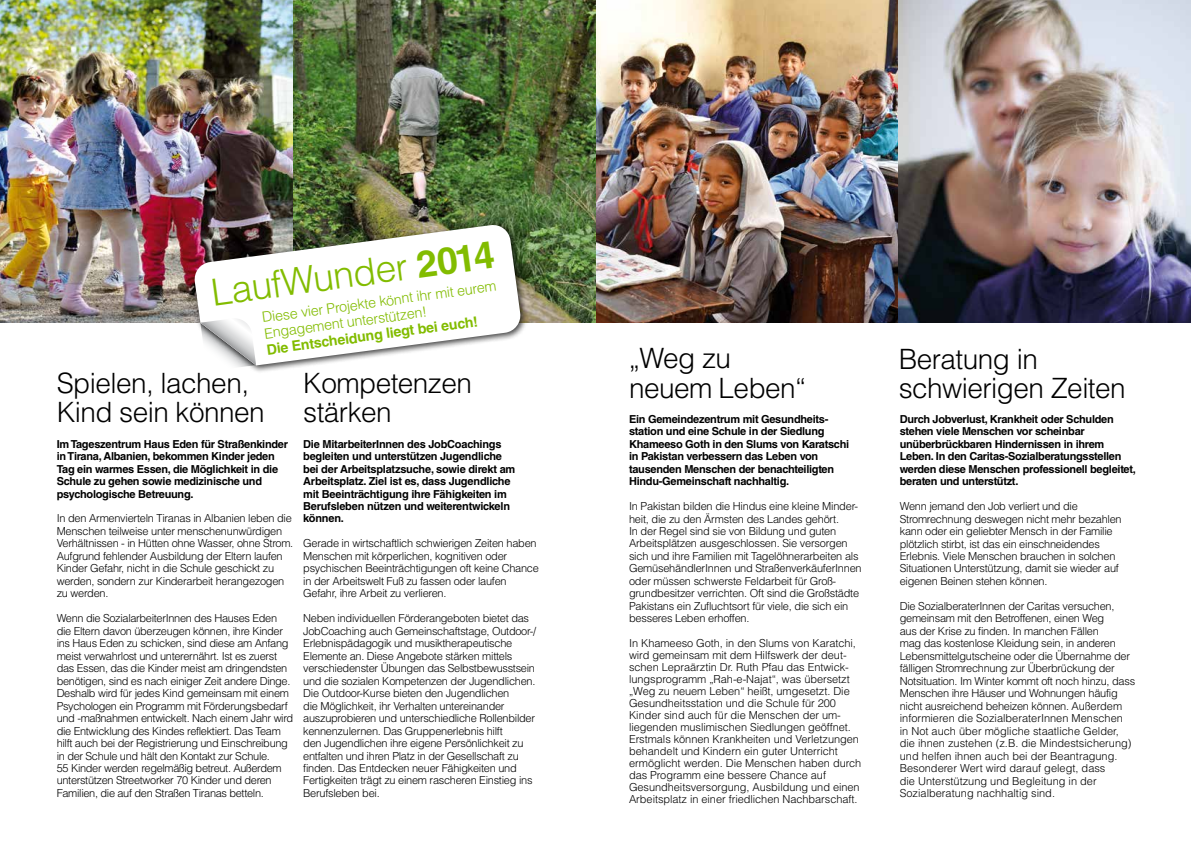
<style>
.page{position:relative;width:1191px;height:842px;background:#fff}
.page>*{position:absolute;margin:0;border:0;box-sizing:border-box;transform-origin:0 0}
.t1{font:300 37.4px "Helvetica LT Std";color:#82bc00}
.t2{font:300 28px/29.4px "Helvetica LT Std";letter-spacing:-.02em;color:#000}
.t3{font:300 14.2px/16.2px "Helvetica LT Std";color:#82bc00}
.t4{font:700 14.2px "Helvetica LT Std";color:#82bc00}
.t5{font:300 11px/12.5px "Helvetica LT Std";letter-spacing:-.025em;color:#000}
.t6{font:700 11px/12.5px "Helvetica LT Std";letter-spacing:-.025em;color:#000}
.t7{font:300 11px/12px "Helvetica LT Std";letter-spacing:-.005em;color:#000}
.s1{font-weight:700}
</style>
<div class="page">
<img style="left:0;top:0;width:596px;height:323px">
<img style="left:293px;top:0;width:302px;height:323px">
<img style="left:596px;top:0;width:302px;height:323px">
<img style="left:898px;top:0;width:293px;height:323px">
<div style="left:191px;top:221px;width:337px;height:152px;background:#000;opacity:.75"></div>
<svg style="left:193px;top:224px;width:328px;height:141px"></svg>
<svg style="left:200px;top:318px;width:56px;height:52px"></svg>
<h1 class="t1" style="left:208px;top:270px;width:287px;rotate:-8deg">LaufWunder <span class="s1">2014</span></h1>
<p class="t3" style="left:261px;top:310px;width:238px;rotate:-8deg">Diese vier Projekte könnt ihr mit eurem<br>Engagement unterstützen!</p>
<p class="t4" style="left:265px;top:342px;width:215px;rotate:-8deg">Die Entscheidung liegt bei euch!</p>
<h2 class="t2" style="left:57px;top:368px;width:209px">Spielen, lachen,<br>Kind sein können</h2>
<p class="t6" style="left:57px;top:437px;width:233px">Im Tageszentrum Haus Eden für Straßenkinder in Tirana, Albanien, bekommen Kinder jeden Tag ein warmes Essen, die Möglichkeit in die Schule zu gehen sowie medizinische und psychologische Betreuung.</p>
<p class="t5" style="left:57px;top:512px;width:238px">In den Armenvierteln Tiranas in Albanien leben die Menschen teilweise unter menschenunwürdigen Verhältnissen - in Hütten ohne Wasser, ohne Strom.<br>Aufgrund fehlender Ausbildung der Eltern laufen Kinder Gefahr, nicht in die Schule geschickt zu werden, sondern zur Kinderarbeit herangezogen zu werden.</p>
<p class="t5" style="left:57px;top:612px;width:238px">Wenn die SozialarbeiterInnen des Hauses Eden die Eltern davon überzeugen können, ihre Kinder ins Haus Eden zu schicken, sind diese am Anfang meist verwahrlost und unterernährt. Ist es zuerst das Essen, das die Kinder meist am dringendsten benötigen, sind es nach einiger Zeit andere Dinge.<br>Deshalb wird für jedes Kind gemeinsam mit einem Psychologen ein Programm mit Förderungsbedarf und -maßnahmen entwickelt. Nach einem Jahr wird die Entwicklung des Kindes reflektiert. Das Team hilft auch bei der Registrierung und Einschreibung in der Schule und hält den Kontakt zur Schule.<br>55 Kinder werden regelmäßig betreut. Außerdem unterstützen Streetworker 70 Kinder und deren Familien, die auf den Straßen Tiranas betteln.</p>
<h2 class="t2" style="left:303px;top:368px;width:170px">Kompetenzen stärken</h2>
<p class="t6" style="left:303px;top:437px;width:214px">Die MitarbeiterInnen des JobCoachings begleiten und unterstützen Jugendliche bei der Arbeitsplatzsuche, sowie direkt am Arbeitsplatz. Ziel ist es, dass Jugendliche mit Beeinträchtigung ihre Fähigkeiten im Berufsleben nützen und weiterentwickeln können.</p>
<p class="t5" style="left:303px;top:537px;width:237px">Gerade in wirtschaftlich schwierigen Zeiten haben Menschen mit körperlichen, kognitiven oder psychischen Beeinträchtigungen oft keine Chance in der Arbeitswelt Fuß zu fassen oder laufen Gefahr, ihre Arbeit zu verlieren.</p>
<p class="t5" style="left:303px;top:612px;width:235px">Neben individuellen Förderangeboten bietet das JobCoaching auch Gemeinschaftstage, Outdoor-/ Erlebnispädagogik und musiktherapeutische Elemente an. Diese Angebote stärken mittels verschiedenster Übungen das Selbstbewusstsein und die sozialen Kompetenzen der Jugendlichen.<br>Die Outdoor-Kurse bieten den Jugendlichen<br>die Möglichkeit, ihr Verhalten untereinander auszuprobieren und unterschiedliche Rollenbilder kennenzulernen. Das Gruppenerlebnis hilft<br>den Jugendlichen ihre eigene Persönlichkeit zu entfalten und ihren Platz in der Gesellschaft zu finden. Das Entdecken neuer Fähigkeiten und Fertigkeiten trägt zu einem rascheren Einstieg ins Berufsleben bei.</p>
<h2 class="t2" style="left:629px;top:343px;width:179px">„Weg zu neuem Leben“</h2>
<h2 class="t2" style="left:898px;top:344px;width:228px">Beratung in schwierigen Zeiten</h2>
<p class="t6" style="left:629px;top:412px;width:222px">Ein Gemeindezentrum mit Gesundheits&shy;station und eine Schule in der Siedlung Khameeso Goth in den Slums von Karatschi in Pakistan verbessern das Leben von tausenden Menschen der benachteiligten Hindu-Gemeinschaft nachhaltig.</p>
<p class="t5" style="left:629px;top:500px;width:234px">In Pakistan bilden die Hindus eine kleine Minder&shy;heit, die zu den Ärmsten des Landes gehört.<br>In der Regel sind sie von Bildung und guten Arbeitsplätzen ausgeschlossen. Sie versorgen sich und ihre Familien mit Tagelöhnerarbeiten als GemüsehändlerInnen und StraßenverkäuferInnen oder müssen schwerste Feldarbeit für Groß&shy;grundbesitzer verrichten. Oft sind die Großstädte Pakistans ein Zufluchtsort für viele, die sich ein besseres Leben erhoffen.</p>
<p class="t7" style="left:629px;top:637px;width:234px">In Khameeso Goth, in den Slums von Karatchi, wird gemeinsam mit dem Hilfswerk der deut&shy;schen Lepraärztin Dr. Ruth Pfau das Entwick&shy;lungsprogramm „Rah-e-Najat“, was übersetzt „Weg zu neuem Leben“ heißt, umgesetzt. Die Gesundheitsstation und die Schule für 200<br>Kinder sind auch für die Menschen der um&shy;liegenden muslimischen Siedlungen geöffnet.<br>Erstmals können Krankheiten und Verletzungen behandelt und Kindern ein guter Unterricht ermöglicht werden. Die Menschen haben durch das Programm eine bessere Chance auf Gesundheitsversorgung, Ausbildung und einen Arbeitsplatz in einer friedlichen Nachbarschaft.</p>
<p class="t6" style="left:899px;top:412px;width:237px">Durch Jobverlust, Krankheit oder Schulden stehen viele Menschen vor scheinbar unüberbrückbaren Hindernissen in ihrem Leben. In den Caritas-Sozialberatungsstellen werden diese Menschen professionell begleitet, beraten und unterstützt.</p>
<p class="t5" style="left:899px;top:500px;width:223px">Wenn jemand den Job verliert und die Stromrechnung deswegen nicht mehr bezahlen kann oder ein geliebter Mensch in der Familie plötzlich stirbt, ist das ein einschneidendes Erlebnis. Viele Menschen brauchen in solchen Situationen Unterstützung, damit sie wieder auf eigenen Beinen stehen können.</p>
<p class="t5" style="left:899px;top:600px;width:237px">Die SozialberaterInnen der Caritas versuchen, gemeinsam mit den Betroffenen, einen Weg<br>aus der Krise zu finden. In manchen Fällen<br>mag das kostenlose Kleidung sein, in anderen Lebensmittelgutscheine oder die Übernahme der fälligen Stromrechnung zur Überbrückung der Notsituation. Im Winter kommt oft noch hinzu, dass Menschen ihre Häuser und Wohnungen häufig nicht ausreichend beheizen können. Außerdem informieren die SozialberaterInnen Menschen<br>in Not auch über mögliche staatliche Gelder, die ihnen zustehen (z.B. die Mindestsicherung) und helfen ihnen auch bei der Beantragung.<br>Besonderer Wert wird darauf gelegt, dass<br>die Unterstützung und Begleitung in der Sozialberatung nachhaltig sind.</p>
</div>
